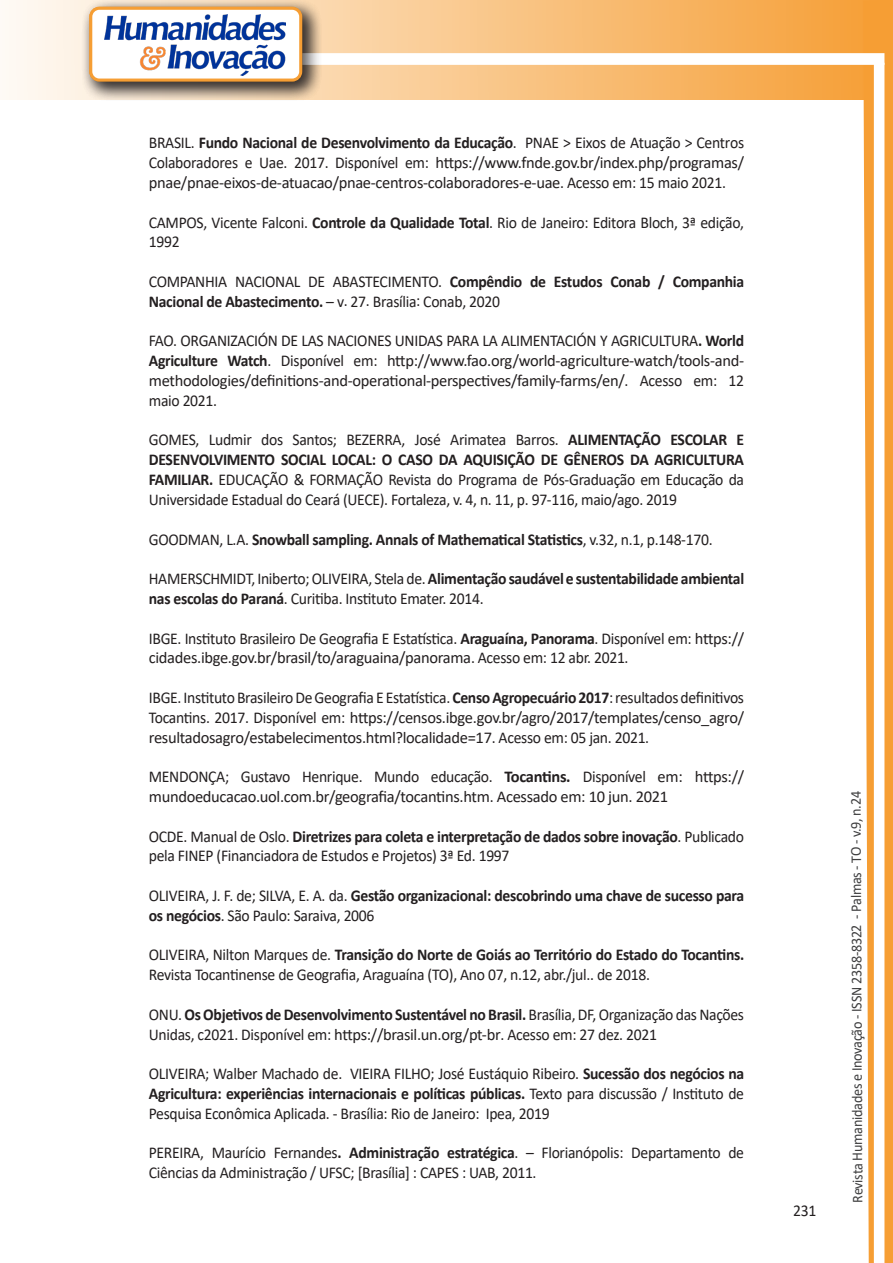
<style>
.page{position:relative;width:893px;height:1263px;background:#fff}
.page>*{position:absolute;margin:0;border:0;box-sizing:border-box;transform-origin:0 0}
.texto{font:16.5px/19.8px "Calibri";letter-spacing:-.02em;color:#231f20;scale:.95 1}
.texto-2{font:700 16.5px/19.8px "Calibri";letter-spacing:-.02em;color:#231f20;scale:.95 1}
.t1{font:15px "Calibri";letter-spacing:-.025em;color:#3e3e3f;scale:.95 1}
.s1{font-weight:700}
.s2{font-weight:400}
</style>
<div class="page">
<svg style="left:5px;top:0;width:858px;height:100px;background:#f9c484"></svg>
<div style="left:302px;top:53px;width:582px;height:12px;background:#fff;border:2px solid #fff"></div>
<svg style="left:863px;top:0;width:30px;height:1263px"></svg>
<div style="left:81px;top:0;width:241px;height:102px;background:#231f20;opacity:.75"></div>
<svg style="left:91px;top:8px;width:210px;height:72px"></svg>
<div style="left:89px;top:7px;width:213px;height:75px;border:3px solid #f69e34;border-radius:9px"></div>
<p class="texto" style="left:149px;top:133px;width:628px;text-align:justify">BRASIL. <span class="s1">Fundo Nacional de Desenvolvimento da Educação</span>. PNAE &gt; Eixos de Atuação &gt; Centros Colaboradores e Uae. 2017. Disponível em: https://www.fnde.gov.br/index.php/programas/ pnae/pnae-eixos-de-atuacao/pnae-centros-colaboradores-e-uae. Acesso em: 15 maio 2021.</p>
<p class="texto" style="left:149px;top:212px;width:628px">CAMPOS, Vicente Falconi. <span class="s1">Controle da Qualidade Total</span>. Rio de Janeiro: Editora Bloch, 3ª edição,<br>1992</p>
<p class="texto" style="left:149px;top:271px;width:628px">COMPANHIA NACIONAL DE ABASTECIMENTO. <span class="s1">Compêndio de Estudos Conab / Companhia<br>Nacional de Abastecimento.</span> – v. 27. Brasília: Conab, 2020</p>
<p class="texto" style="left:149px;top:331px;width:628px;text-align:justify">FAO. ORGANIZACIÓN DE LAS NACIONES UNIDAS PARA LA ALIMENTACIÓN Y AGRICULTURA<span class="s1">. World Agriculture Watch</span>. Disponível em: http://www.fao.org/world-agriculture-watch/tools-and&shy;methodologies/definitions-and-operational-perspectives/family-farms/en/. Acesso em: 12 maio 2021.</p>
<p class="texto" style="left:149px;top:430px;width:628px;text-align:justify">GOMES, Ludmir dos Santos; BEZERRA, José Arimatea Barros. <span class="s1">ALIMENTAÇÃO ESCOLAR E DESENVOLVIMENTO SOCIAL LOCAL: O CASO DA AQUISIÇÃO DE GÊNEROS DA AGRICULTURA FAMILIAR.</span> EDUCAÇÃO &amp; FORMAÇÃO Revista do Programa de Pós-Graduação em Educação da Universidade Estadual do Ceará (UECE). Fortaleza, v. 4, n. 11, p. 97-116, maio/ago. 2019</p>
<p class="texto-2" style="left:149px;top:529px;width:595px"><span class="s2">GOODMAN, L.A.</span> Snowball sampling. Annals of Mathematical Statistics<span class="s2">, v.32, n.1, p.148-170.</span></p>
<p class="texto" style="left:149px;top:568px;width:628px">HAMERSCHMIDT, Iniberto; OLIVEIRA, Stela de. <span class="s1">Alimentação saudável e sustentabilidade ambiental nas escolas do Paraná</span>. Curitiba. Instituto Emater. 2014.</p>
<p class="texto" style="left:149px;top:628px;width:628px">IBGE. Instituto Brasileiro De Geografia E Estatística. <span class="s1">Araguaína, Panorama</span>. Disponível em: https:// cidades.ibge.gov.br/brasil/to/araguaina/panorama. Acesso em: 12 abr. 2021.</p>
<p class="texto" style="left:149px;top:687px;width:628px;text-align:justify">IBGE. Instituto Brasileiro De Geografia E Estatística. <span class="s1">Censo Agropecuário 2017</span>: resultados definitivos Tocantins. 2017. Disponível em: https://censos.ibge.gov.br/agro/2017/templates/censo_agro/ resultadosagro/estabelecimentos.html?localidade=17. Acesso em: 05 jan. 2021.</p>
<p class="texto" style="left:149px;top:766px;width:628px">MENDONÇA; Gustavo Henrique. Mundo educação. <span class="s1">Tocantins.</span> Disponível em: https:// mundoeducacao.uol.com.br/geografia/tocantins.htm. Acessado em: 10 jun. 2021</p>
<p class="texto" style="left:149px;top:826px;width:628px">OCDE. Manual de Oslo. <span class="s1">Diretrizes para coleta e interpretação de dados sobre inovação</span>. Publicado pela FINEP (Financiadora de Estudos e Projetos) 3ª Ed. 1997</p>
<p class="texto-2" style="left:149px;top:885px;width:628px"><span class="s2">OLIVEIRA, J. F. de; SILVA, E. A. da.</span> Gestão organizacional: descobrindo uma chave de sucesso para os negócios<span class="s2">. São Paulo: Saraiva, 2006</span></p>
<p class="texto" style="left:149px;top:944px;width:628px">OLIVEIRA, Nilton Marques de. <span class="s1">Transição do Norte de Goiás ao Território do Estado do Tocantins.<br></span>Revista Tocantinense de Geografia, Araguaína (TO), Ano 07, n.12, abr./jul.. de 2018.</p>
<p class="texto" style="left:149px;top:1004px;width:628px">ONU. <span class="s1">Os Objetivos de Desenvolvimento Sustentável no Brasil.</span> Brasília, DF, Organização das Nações<br>Unidas, c2021. Disponível em: https://brasil.un.org/pt-br. Acesso em: 27 dez. 2021</p>
<p class="texto" style="left:149px;top:1063px;width:628px;text-align:justify">OLIVEIRA; Walber Machado de. VIEIRA FILHO; José Eustáquio Ribeiro. <span class="s1">Sucessão dos negócios na Agricultura: experiências internacionais e políticas públicas.</span> Texto para discussão / Instituto de Pesquisa Econômica Aplicada. - Brasília: Rio de Janeiro: Ipea, 2019</p>
<p class="texto" style="left:149px;top:1142px;width:628px">PEREIRA, Maurício Fernandes<span class="s1">. Administração estratégica</span>. – Florianópolis: Departamento de<br>Ciências da Administração / UFSC; [Brasília] : CAPES : UAB, 2011.</p>
<p class="texto" style="left:793px;top:1200px;width:26px">231</p>
<p class="t1" style="left:846px;top:1203px;width:435px;rotate:-90deg">Revista Humanidades e Inovação - ISSN 2358-8322 - Palmas - TO - v.9, n.24</p>
</div>
